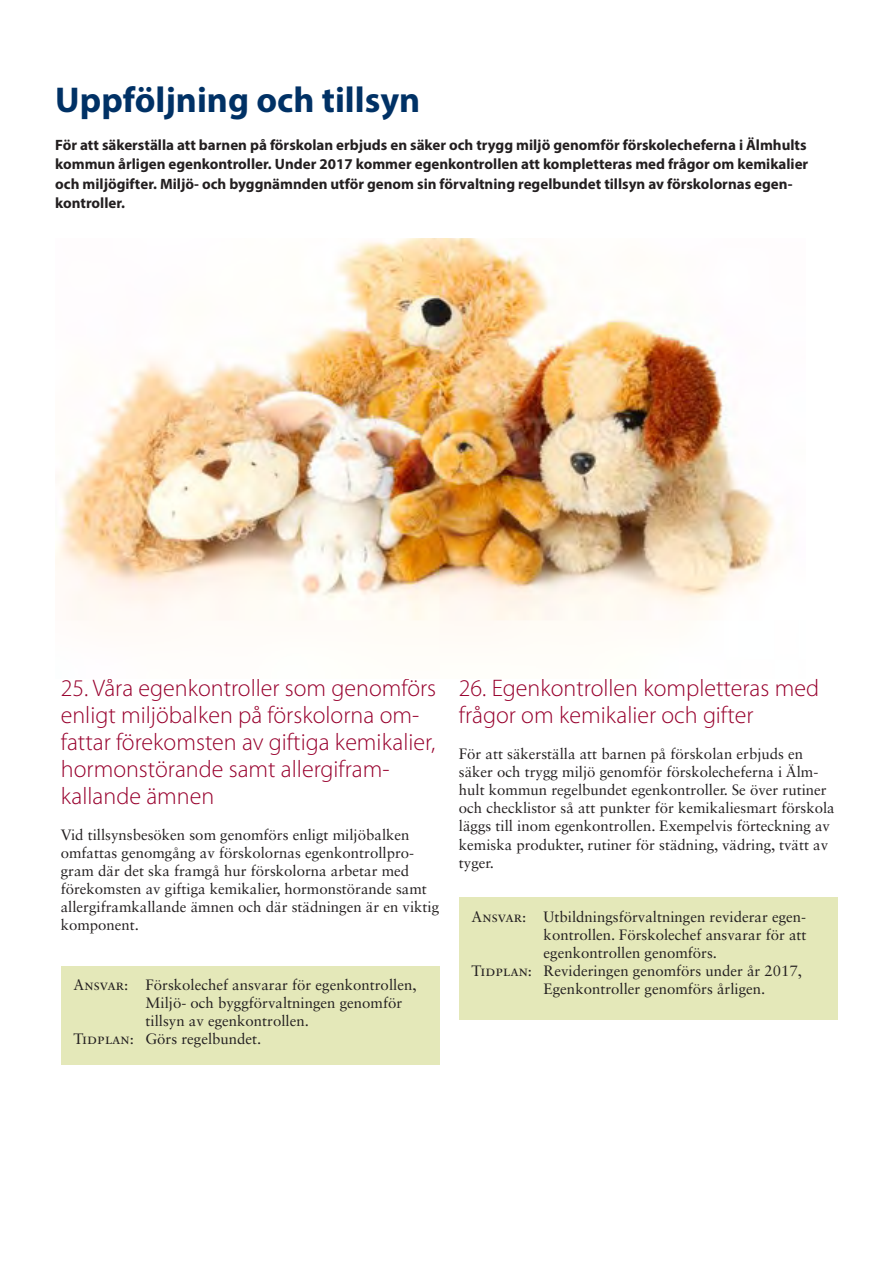
<style>
.page{position:relative;width:893px;height:1263px;background:#fff}
.page>*{position:absolute;margin:0;border:0;box-sizing:border-box;transform-origin:0 0}
.t1{font:700 36px "Myriad Pro";color:#003165}
.t2{font:300 24px/27px "Myriad Pro";color:#98012d}
.t3{font:15px/18px "Sabon LT Std";color:#231f20}
.t4{font:700 15px/19.5px "Myriad Pro";color:#231f20}
</style>
<div class="page">
<div style="left:61px;top:966px;width:378px;height:99px;background:#e4e8b9"></div>
<div style="left:459px;top:897px;width:378px;height:123px;background:#e4e8b9"></div>
<img style="left:55px;top:238px;width:719px;height:388px">
<p class="t1" style="left:55px;top:76px;width:366px">Uppföljning och tillsyn</p>
<p class="t4" style="left:55px;top:134px;width:754px">För att säkerställa att barnen på förskolan erbjuds en säker och trygg miljö genomför förskolecheferna i Älmhults kommun årligen egenkontroller. Under 2017 kommer egenkontrollen att kompletteras med frågor om kemikalier och miljögifter. Miljö- och byggnämnden utför genom sin förvaltning regelbundet tillsyn av förskolornas egen&shy;kontroller.</p>
<p class="t2" style="left:61px;top:674px;width:377px">25. Våra egenkontroller som genomförs enligt miljöbalken på förskolorna om&shy;fattar förekomsten av giftiga kemikalier, hormonstörande samt allergifram&shy;kallande ämnen</p>
<p class="t3" style="left:61px;top:826px;width:380px">Vid tillsynsbesöken som genomförs enligt miljöbalken omfattas genomgång av förskolornas egenkontrollpro&shy;gram där det ska framgå hur förskolorna arbetar med förekomsten av giftiga kemikalier, hormonstörande samt allergiframkallande ämnen och där städningen är en viktig komponent.</p>
<p class="t3" style="left:74px;top:976px;width:344px">Ansvar: Förskolechef ansvarar för egenkontrollen,</p>
<p class="t3" style="left:146px;top:994px;width:258px">Miljö- och byggförvaltningen genomför</p>
<p class="t3" style="left:146px;top:1012px;width:165px">tillsyn av egenkontrollen.</p>
<p class="t3" style="left:74px;top:1030px;width:189px">Tidplan: Görs regelbundet.</p>
<p class="t2" style="left:459px;top:675px;width:362px">26. Egenkontrollen kompletteras med frågor om kemikalier och gifter</p>
<p class="t3" style="left:459px;top:745px;width:377px">För att säkerställa att barnen på förskolan erbjuds en säker och trygg miljö genomför förskolecheferna i Älm&shy;hult kommun regelbundet egenkontroller. Se över rutiner och checklistor så att punkter för kemikaliesmart förskola läggs till inom egenkontrollen. Exempelvis förteckning av kemiska produkter, rutiner för städning, vädring, tvätt av tyger.</p>
<p class="t3" style="left:472px;top:907px;width:336px">Ansvar: Utbildningsförvaltningen reviderar egen-</p>
<p class="t3" style="left:544px;top:925px;width:264px">kontrollen. Förskolechef ansvarar för att</p>
<p class="t3" style="left:544px;top:943px;width:175px">egenkontrollen genomförs.</p>
<p class="t3" style="left:472px;top:961px;width:332px">Tidplan: Revideringen genomförs under år 2017,</p>
<p class="t3" style="left:544px;top:979px;width:223px">Egenkontroller genomförs årligen.</p>
</div>
